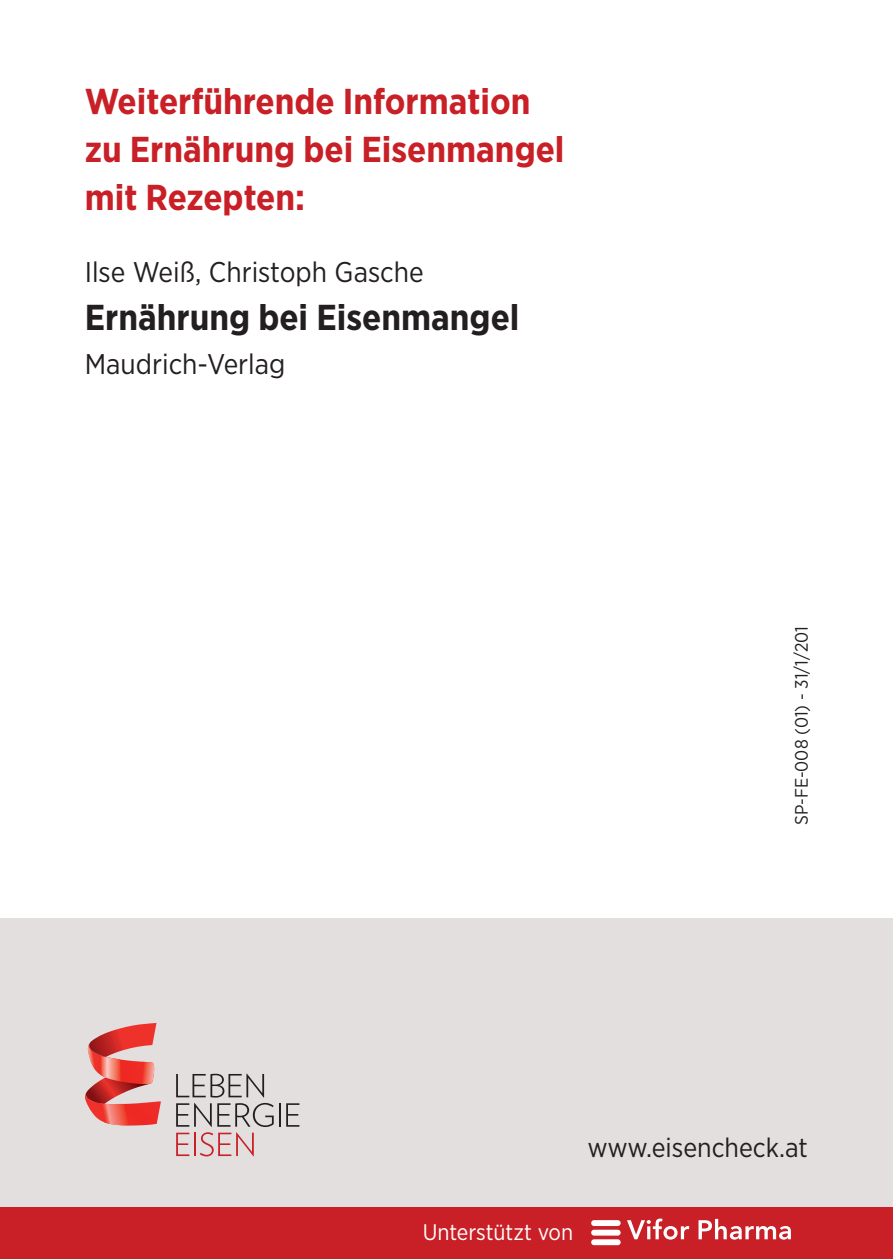
<style>
.page{position:relative;width:893px;height:1259px;background:#fff}
.page>*{position:absolute;margin:0;border:0;box-sizing:border-box;transform-origin:0 0}
.t1{font:700 36px/48px "Gotham Narrow";color:#c82026}
.t2{font:700 36px "Gotham Narrow";color:#231f20}
.t3{font:28.5px "Gotham Narrow";color:#231f20}
.t4{font:27px "Gotham Narrow";color:#231f20}
.t5{font:22.5px "Gotham Narrow";color:#fff}
.t6{font:18px "Gotham Narrow";color:#231f20}
</style>
<div class="page">
<div style="left:0;top:918px;width:893px;height:341px;background:#e4dfdf"></div>
<div style="left:0;top:1208px;width:893px;height:51px;background:#c82026"></div>
<svg style="left:176px;top:1073px;width:88px;height:24px"></svg>
<hr style="left:279px;top:1103px;width:2px;height:23px;background:#231f20">
<svg style="left:286px;top:1103px;width:13px;height:23px"></svg>
<svg style="left:176px;top:1103px;width:98px;height:53px"></svg>
<svg style="left:85px;top:1023px;width:76px;height:102px"></svg>
<div style="left:591px;top:1239px;width:30px;height:6px;background:#fff;border-radius:3px"></div>
<div style="left:591px;top:1229px;width:30px;height:6px;background:#fff;border-radius:3px"></div>
<div style="left:591px;top:1220px;width:30px;height:6px;background:#fff;border-radius:3px"></div>
<svg style="left:627px;top:1218px;width:62px;height:21px"></svg>
<svg style="left:698px;top:1219px;width:93px;height:20px"></svg>
<p class="t1" style="left:85px;top:77px;width:481px">Weiterführende Information zu Ernährung bei Eisenmangel mit Rezepten:</p>
<p class="t3" style="left:85px;top:254px;width:341px">Ilse Weiß, Christoph Gasche</p>
<p class="t2" style="left:85px;top:294px;width:436px">Ernährung bei Eisenmangel</p>
<p class="t3" style="left:85px;top:347px;width:202px">Maudrich-Verlag</p>
<p class="t6" style="left:790px;top:825px;width:200px;rotate:-90deg">SP-FE-008 (01) - 31/1/201</p>
<p class="t4" style="left:587px;top:1130px;width:222px">www.eisencheck.at</p>
<p class="t5" style="left:423px;top:1218px;width:152px">Unterstützt von</p>
</div>
